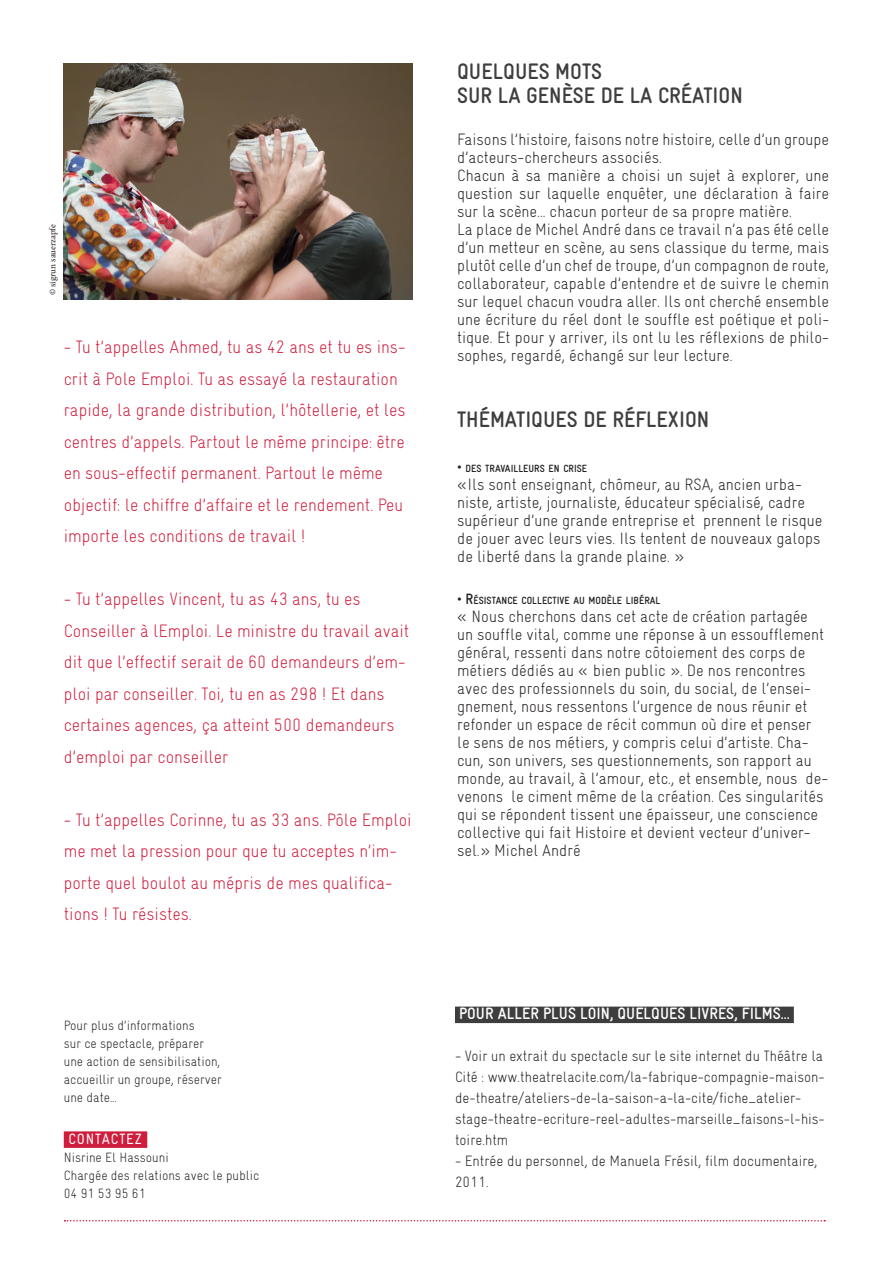
<style>
.page{position:relative;width:893px;height:1263px;background:#fff}
.page>*{position:absolute;margin:0;border:0;box-sizing:border-box;transform-origin:0 0}
.t1{font:700 22.5px/24px "Gravur Condensed";color:#3e3e3f}
.t2{font:300 18px/31.5px "Gravur Condensed";color:#cf1e3d}
.t3{font:300 16.5px/18px "Gravur Condensed";color:#231f20}
.t4{font:700 16.5px "Gravur Condensed";color:#fff}
.t5{font:300 15px/21px "Gravur Condensed";color:#231f20}
.t6{font:15px "Gravur Condensed";letter-spacing:.06em;color:#fff}
.t7{font:300 13.5px/18px "Gravur Condensed";color:#231f20}
.t8{font:700 10.5px "Gravur Condensed";color:#231f20}
.t9{font:9px "Minion Pro";color:#231f20}
.s1{font-size:15px}
</style>
<div class="page">
<img style="left:64px;top:64px;width:348px;height:235px">
<div style="left:64px;top:1131px;width:83px;height:17px;background:#cf1e3d"></div>
<svg style="left:65px;top:1220px;width:760px;height:1px"></svg>
<div style="left:455px;top:1006px;width:339px;height:17px;background:#3e3e3f"></div>
<p class="t9" style="left:47px;top:295px;width:73px;rotate:-90deg">© sigrun sauerzapfe</p>
<p class="t2" style="left:64px;top:331px;width:343px">- Tu t’appelles Ahmed, tu as 42 ans et tu es ins&shy;crit à Pole Emploi. Tu as essayé la restauration rapide, la grande distribution, l’hôtellerie, et les centres d’appels. Partout le même principe: être en sous-effectif permanent. Partout le même objectif: le chiffre d’affaire et le rendement. Peu importe les conditions de travail !</p>
<p class="t2" style="left:64px;top:583px;width:347px">- Tu t’appelles Vincent, tu as 43 ans, tu es Conseiller à lEmploi. Le ministre du travail avait dit que l’effectif serait de 60 demandeurs d’em&shy;ploi par conseiller. Toi, tu en as 298 ! Et dans certaines agences, ça atteint 500 demandeurs d’emploi par conseiller</p>
<p class="t2" style="left:64px;top:804px;width:349px">- Tu t’appelles Corinne, tu as 33 ans. Pôle Emploi me met la pression pour que tu acceptes n’im&shy;porte quel boulot au mépris de mes qualifica&shy;tions ! Tu résistes.</p>
<p class="t7" style="left:64px;top:1016px;width:159px">Pour plus d’informations<br>sur ce spectacle, préparer une action de sensibilisation, accueillir un groupe, réserver une date...</p>
<p class="t6" style="left:68px;top:1130px;width:75px">CO NTACTEZ</p>
<p class="t7" style="left:64px;top:1148px;width:197px">Nisrine El Hassouni<br>Chargée des relations avec le public<br>04 91 53 95 61</p>
<h1 class="t1" style="left:457px;top:60px;width:145px">QUELQUES MOTS<br>SUR</h1>
<h1 class="t1" style="left:498px;top:84px;width:247px">LA GENÈSE DE LA CRÉATION</h1>
<p class="t3" style="left:457px;top:131px;width:374px">Faisons l’histoire, faisons notre histoire, celle d’un groupe d’acteurs-chercheurs associés.<br>Chacun à sa manière a choisi un sujet à explorer, une question sur laquelle enquêter, une déclaration à faire sur la scène... chacun porteur de sa propre matière.<br>La place de Michel André dans ce travail n’a pas été celle d’un metteur en scène, au sens classique du terme, mais plutôt celle d’un chef de troupe, d’un compagnon de route, collaborateur, capable d’entendre et de suivre le chemin sur lequel chacun voudra aller. Ils ont cherché ensemble une écriture du réel dont le souffle est poétique et poli&shy;tique. Et pour y arriver, ils ont lu les réflexions de philo&shy;sophes, regardé, échangé sur leur lecture.</p>
<h1 class="t1" style="left:457px;top:408px;width:240px">THÉMATIQUES DE RÉFLEXION</h1>
<p class="t8" style="left:457px;top:463px;width:132px"><span class="s1">•</span> DES TRAVAILLEURS EN CRISE</p>
<p class="t3" style="left:457px;top:476px;width:367px">«Ils sont enseignant, chômeur, au RSA, ancien urba&shy;niste, artiste, journaliste, éducateur spécialisé, cadre supérieur d’une grande entreprise et prennent le risque de jouer avec leurs vies. Ils tentent de nouveaux galops de liberté dans la grande plaine. »</p>
<p class="t8" style="left:457px;top:595px;width:205px"><span class="s1">• R</span>ÉSISTANCE COLLECTIVE AU MODÈLE LIBÉRAL</p>
<p class="t3" style="left:457px;top:608px;width:373px">« Nous cherchons dans cet acte de création partagée<br>un souffle vital, comme une réponse à un essoufflement général, ressenti dans notre côtoiement des corps de métiers dédiés au « bien public ». De nos rencontres avec des professionnels du soin, du social, de l’ensei&shy;gnement, nous ressentons l’urgence de nous réunir et refonder un espace de récit commun où dire et penser<br>le sens de nos métiers, y compris celui d’artiste. Cha&shy;cun, son univers, ses questionnements, son rapport au monde, au travail, à l’amour, etc., et ensemble, nous de&shy;venons le ciment même de la création. Ces singularités qui se répondent tissent une épaisseur, une conscience collective qui fait Histoire et devient vecteur d’univer&shy;sel.» Michel André</p>
<p class="t4" style="left:459px;top:1004px;width:18px">POUR</p>
<p class="t4" style="left:498px;top:1004px;width:294px">ALLER PLUS LOIN, QUELQ UES LIVRES, FILMS...</p>
<p class="t5" style="left:455px;top:1046px;width:371px">- Voir un extrait du spectacle sur le site internet du Théâtre la Cité : www.theatrelacite.com/la-fabrique-compagnie-maison&shy;de-theatre/ateliers-de-la-saison-a-la-cite/fiche_atelier&shy;stage-theatre-ecriture-reel-adultes-marseille_faisons-l-his&shy;toire.htm</p>
<p class="t5" style="left:455px;top:1151px;width:364px">- Entrée du personnel, de Manuela Frésil, film documentaire,<br>2011.</p>
</div>
